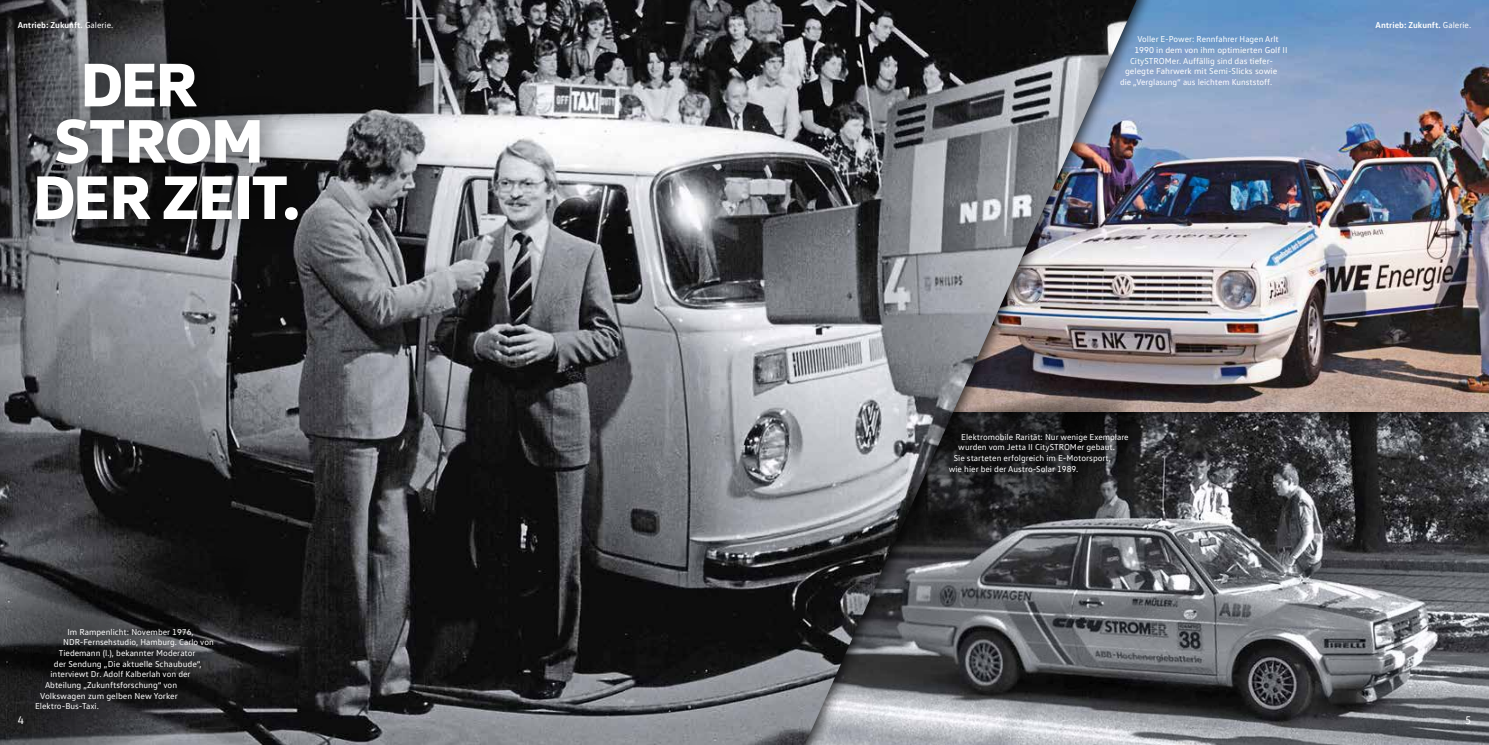
<style>
.page{position:relative;width:1489px;height:745px;background:#fff}
.page>*{position:absolute;margin:0;border:0;box-sizing:border-box;transform-origin:0 0}
.t1{font:800 62.5px "VW Head";letter-spacing:-.03em;color:#fff}
.t2{font:11.25px "VW Text";color:#fff}
.t3{font:8.75px "VW Text";color:#fff}
.t4{font:700 8.75px "VW Text";color:#fff}
.s1{font-weight:400}
</style>
<div class="page">
<img style="left:1154px;top:425px;width:334px;height:319px">
<div style="left:938px;top:0;width:550px;height:425px;background:#000;opacity:.75"></div>
<img style="left:1154px;top:0;width:334px;height:411px">
<img style="left:0;top:0;width:1136px;height:744px">
<svg style="left:923px;top:380px;width:212px;height:170px"></svg>
<svg style="left:0;top:550px;width:260px;height:4px"></svg>
<svg style="left:0;top:554px;width:260px;height:190px"></svg>
<div style="left:9px;top:36px;width:315px;height:210px;background:#000;opacity:.75"></div>
<p class="t4" style="left:18px;top:20px;width:97px">Antrieb: Zukunft. <span class="s1">Galerie.</span></p>
<p class="t4" style="left:1375px;top:20px;width:97px">Antrieb: Zukunft. <span class="s1">Galerie.</span></p>
<h1 class="t1" style="left:80px;top:43px;width:119px">DER</h1>
<h1 class="t1" style="left:54px;top:99px;width:211px">STROM</h1>
<h1 class="t1" style="left:33px;top:155px;width:269px">DER ZEIT.</h1>
<p class="t3" style="left:67px;top:626px;width:128px">Im Rampenlicht: November 1976,</p>
<p class="t3" style="left:63px;top:636px;width:152px">NDR-Fernsehstudio, Hamburg. Carlo von</p>
<p class="t3" style="left:59px;top:647px;width:138px">Tiedemann (l.), bekannter Moderator</p>
<p class="t3" style="left:54px;top:658px;width:149px">der Sendung „Die aktuelle Schaubude“,</p>
<p class="t3" style="left:50px;top:668px;width:142px">interviewt Dr. Adolf Kalberlah von der</p>
<p class="t3" style="left:45px;top:679px;width:134px">Abteilung „Zukunftsforschung“ von</p>
<p class="t3" style="left:40px;top:689px;width:139px">Volkswagen zum gelben New Yorker</p>
<p class="t3" style="left:35px;top:700px;width:65px">Elektro-Bus-Taxi.</p>
<p class="t3" style="left:1137px;top:34px;width:143px">Voller E-Power: Rennfahrer Hagen Arlt</p>
<p class="t3" style="left:1134px;top:45px;width:155px">1990 in dem von ihm optimierten Golf II</p>
<p class="t3" style="left:1129px;top:55px;width:144px">CitySTROMer. Auffällig sind das tiefer-</p>
<p class="t3" style="left:1124px;top:66px;width:154px">gelegte Fahrwerk mit Semi-Slicks sowie</p>
<p class="t3" style="left:1119px;top:76px;width:154px">die „Verglasung“ aus leichtem Kunststoff.</p>
<p class="t3" style="left:961px;top:431px;width:169px">Elektromobile Rarität: Nur wenige Exemplare</p>
<p class="t3" style="left:958px;top:441px;width:158px">wurden vom Jetta II CitySTROMer gebaut.</p>
<p class="t3" style="left:953px;top:452px;width:159px">Sie starteten erfolgreich im E-Motorsport,</p>
<p class="t3" style="left:948px;top:463px;width:131px">wie hier bei der Austro-Solar 1989.</p>
<p class="t2" style="left:18px;top:712px;width:8px">4</p>
<p class="t2" style="left:1464px;top:712px;width:8px">5</p>
</div>
